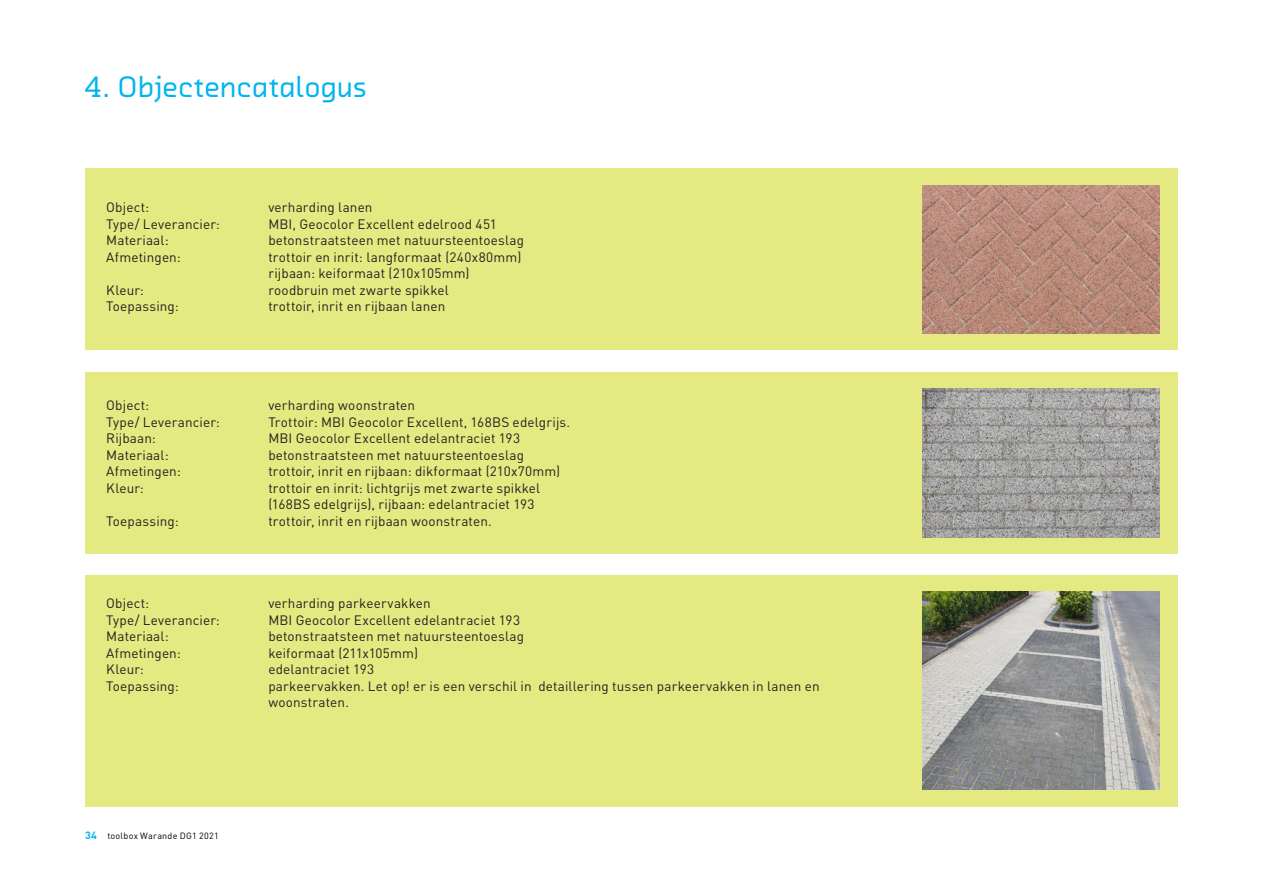
<style>
.page{position:relative;width:1263px;height:893px;background:#fff}
.page>*{position:absolute;margin:0;border:0;box-sizing:border-box;transform-origin:0 0}
.Heading_2{font:500 30px "Chambers Sans OT";color:#00b5ef}
.t1{font:13.5px "DIN Pro";letter-spacing:.01em;color:#231f20}
.t2{font:9px "DIN Pro";letter-spacing:.03em;color:#000}
.s1{font-weight:700;font-size:10.5px;color:#00b6ef}
</style>
<div class="page">
<div style="left:85px;top:169px;width:1093px;height:181px;background:#e4e981"></div>
<div style="left:85px;top:372px;width:1093px;height:181px;background:#e4e981"></div>
<div style="left:85px;top:575px;width:1093px;height:231px;background:#e4e981"></div>
<img style="left:922px;top:185px;width:237px;height:149px">
<img style="left:922px;top:388px;width:237px;height:149px">
<img style="left:922px;top:592px;width:237px;height:198px">
<p class="Heading_2" style="left:85px;top:68px;width:283px">4. Objectencatalogus</p>
<p class="t1" style="left:106px;top:198px;width:44px">Object:</p>
<p class="t1" style="left:268px;top:198px;width:106px">verharding lanen</p>
<p class="t1" style="left:106px;top:215px;width:115px">Type/ Leverancier:</p>
<p class="t1" style="left:268px;top:215px;width:230px">MBI, Geocolor Excellent edelrood 451</p>
<p class="t1" style="left:106px;top:231px;width:64px">Materiaal:</p>
<p class="t1" style="left:268px;top:231px;width:257px">betonstraatsteen met natuursteentoeslag</p>
<p class="t1" style="left:106px;top:248px;width:76px">Afmetingen:</p>
<p class="t1" style="left:268px;top:248px;width:255px">trottoir en inrit: langformaat (240x80mm)</p>
<p class="t1" style="left:268px;top:264px;width:203px">rijbaan: keiformaat (210x105mm)</p>
<p class="t1" style="left:106px;top:281px;width:39px">Kleur:</p>
<p class="t1" style="left:268px;top:281px;width:182px">roodbruin met zwarte spikkel</p>
<p class="t1" style="left:106px;top:297px;width:74px">Toepassing:</p>
<p class="t1" style="left:268px;top:297px;width:179px">trottoir, inrit en rijbaan lanen</p>
<p class="t1" style="left:106px;top:396px;width:44px">Object:</p>
<p class="t1" style="left:268px;top:396px;width:148px">verharding woonstraten</p>
<p class="t1" style="left:106px;top:413px;width:115px">Type/ Leverancier:</p>
<p class="t1" style="left:268px;top:413px;width:303px">Trottoir: MBI Geocolor Excellent, 168BS edelgrijs.</p>
<p class="t1" style="left:106px;top:429px;width:51px">Rijbaan:</p>
<p class="t1" style="left:268px;top:429px;width:253px">MBI Geocolor Excellent edelantraciet 193</p>
<p class="t1" style="left:106px;top:446px;width:64px">Materiaal:</p>
<p class="t1" style="left:268px;top:446px;width:257px">betonstraatsteen met natuursteentoeslag</p>
<p class="t1" style="left:106px;top:462px;width:76px">Afmetingen:</p>
<p class="t1" style="left:268px;top:462px;width:293px">trottoir, inrit en rijbaan: dikformaat (210x70mm)</p>
<p class="t1" style="left:106px;top:479px;width:39px">Kleur:</p>
<p class="t1" style="left:268px;top:479px;width:273px">trottoir en inrit: lichtgrijs met zwarte spikkel</p>
<p class="t1" style="left:268px;top:495px;width:268px">(168BS edelgrijs), rijbaan: edelantraciet 193</p>
<p class="t1" style="left:106px;top:512px;width:74px">Toepassing:</p>
<p class="t1" style="left:268px;top:512px;width:225px">trottoir, inrit en rijbaan woonstraten.</p>
<p class="t1" style="left:106px;top:594px;width:44px">Object:</p>
<p class="t1" style="left:268px;top:594px;width:164px">verharding parkeervakken</p>
<p class="t1" style="left:106px;top:611px;width:115px">Type/ Leverancier:</p>
<p class="t1" style="left:268px;top:611px;width:253px">MBI Geocolor Excellent edelantraciet 193</p>
<p class="t1" style="left:106px;top:627px;width:64px">Materiaal:</p>
<p class="t1" style="left:268px;top:627px;width:257px">betonstraatsteen met natuursteentoeslag</p>
<p class="t1" style="left:106px;top:644px;width:76px">Afmetingen:</p>
<p class="t1" style="left:268px;top:644px;width:151px">keiformaat (211x105mm)</p>
<p class="t1" style="left:106px;top:660px;width:39px">Kleur:</p>
<p class="t1" style="left:268px;top:660px;width:107px">edelantraciet 193</p>
<p class="t1" style="left:106px;top:677px;width:74px">Toepassing:</p>
<p class="t1" style="left:268px;top:677px;width:553px">parkeervakken. Let op! er is een verschil in detaillering tussen parkeervakken in lanen en</p>
<p class="t1" style="left:268px;top:693px;width:82px">woonstraten.</p>
<p class="t2" style="left:85px;top:830px;width:135px"><span class="s1">34</span> toolbox Warande DG1 2021</p>
</div>
